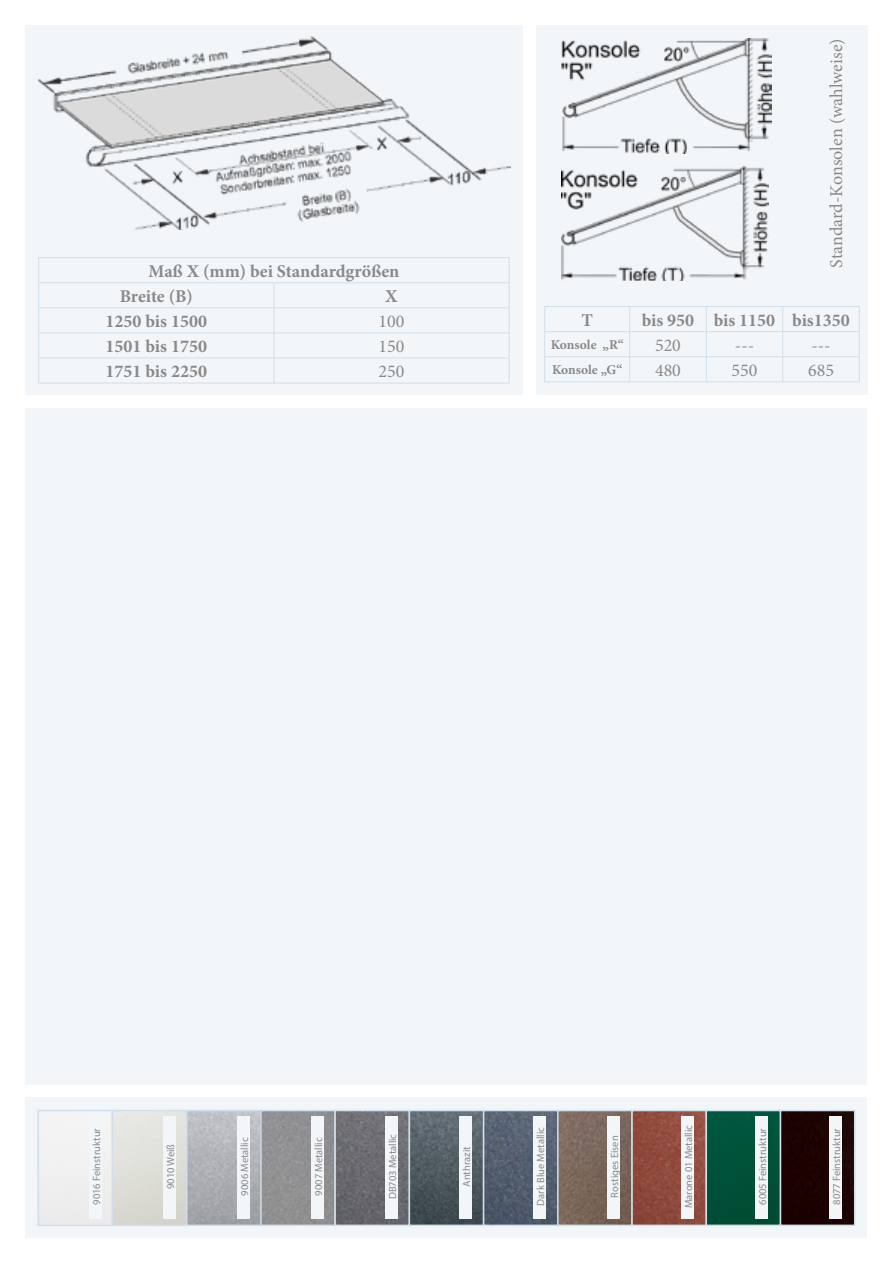
<style>
.page{position:relative;width:893px;height:1263px;background:#fff}
.page>*{position:absolute;margin:0;border:0;box-sizing:border-box;transform-origin:0 0}
.t1{font:700 18px/25px "Minion Pro";color:#898989}
.t2{font:18px "Minion Pro";color:#898989}
.t3{font:700 13.5px "Minion Pro";color:#898989}
.t4{font:10.5px "Myriad Pro";color:#898989}
</style>
<div class="page">
<div style="left:26px;top:26px;width:497px;height:369px;background:#f2f6f9"></div>
<div style="left:536px;top:26px;width:331px;height:369px;background:#f2f6f9"></div>
<div style="left:26px;top:1097px;width:841px;height:141px;background:#f2f6f9"></div>
<img style="left:41px;top:1113px;width:811px;height:110px">
<div style="left:38px;top:1110px;width:75px;height:116px;border:2px solid #d1dfea"></div>
<div style="left:112px;top:1110px;width:75px;height:116px;border:2px solid #d1dfea"></div>
<div style="left:186px;top:1110px;width:76px;height:116px;border:2px solid #d1dfea"></div>
<div style="left:260px;top:1110px;width:76px;height:116px;border:2px solid #d1dfea"></div>
<div style="left:334px;top:1110px;width:76px;height:116px;border:2px solid #d1dfea"></div>
<div style="left:409px;top:1110px;width:75px;height:116px;border:2px solid #d1dfea"></div>
<div style="left:483px;top:1110px;width:76px;height:116px;border:2px solid #d1dfea"></div>
<div style="left:557px;top:1110px;width:76px;height:116px;border:2px solid #d1dfea"></div>
<div style="left:631px;top:1110px;width:76px;height:116px;border:2px solid #d1dfea"></div>
<div style="left:705px;top:1110px;width:76px;height:116px;border:2px solid #d1dfea"></div>
<div style="left:780px;top:1110px;width:75px;height:116px;border:2px solid #d1dfea"></div>
<div style="left:89px;top:1117px;width:13px;height:102px;background:#f2f6f9"></div>
<div style="left:163px;top:1117px;width:13px;height:102px;background:#f2f6f9"></div>
<div style="left:237px;top:1117px;width:13px;height:102px;background:#f2f6f9"></div>
<div style="left:311px;top:1117px;width:13px;height:102px;background:#f2f6f9"></div>
<div style="left:385px;top:1117px;width:13px;height:102px;background:#f2f6f9"></div>
<div style="left:459px;top:1117px;width:13px;height:102px;background:#f2f6f9"></div>
<div style="left:533px;top:1117px;width:13px;height:102px;background:#f2f6f9"></div>
<div style="left:607px;top:1117px;width:13px;height:102px;background:#f2f6f9"></div>
<div style="left:681px;top:1117px;width:13px;height:102px;background:#f2f6f9"></div>
<div style="left:755px;top:1117px;width:13px;height:102px;background:#f2f6f9"></div>
<div style="left:829px;top:1117px;width:13px;height:102px;background:#f2f6f9"></div>
<hr style="left:544px;top:306px;width:86px;height:1px;background:#d1dfea">
<hr style="left:630px;top:306px;width:76px;height:1px;background:#d1dfea">
<hr style="left:706px;top:306px;width:77px;height:1px;background:#d1dfea">
<hr style="left:783px;top:306px;width:77px;height:1px;background:#d1dfea">
<hr style="left:544px;top:331px;width:86px;height:1px;background:#d1dfea">
<hr style="left:630px;top:331px;width:76px;height:1px;background:#d1dfea">
<hr style="left:706px;top:331px;width:77px;height:1px;background:#d1dfea">
<hr style="left:783px;top:331px;width:77px;height:1px;background:#d1dfea">
<hr style="left:544px;top:356px;width:86px;height:1px;background:#d1dfea">
<svg style="left:544px;top:307px;width:1px;height:74px"></svg>
<hr style="left:630px;top:356px;width:76px;height:1px;background:#d1dfea">
<svg style="left:629px;top:307px;width:1px;height:74px"></svg>
<hr style="left:706px;top:356px;width:77px;height:1px;background:#d1dfea">
<svg style="left:706px;top:307px;width:1px;height:74px"></svg>
<hr style="left:783px;top:356px;width:77px;height:1px;background:#d1dfea">
<svg style="left:782px;top:307px;width:1px;height:74px"></svg>
<svg style="left:859px;top:307px;width:1px;height:74px"></svg>
<hr style="left:544px;top:381px;width:86px;height:1px;background:#d1dfea">
<hr style="left:630px;top:381px;width:76px;height:1px;background:#d1dfea">
<hr style="left:706px;top:381px;width:77px;height:1px;background:#d1dfea">
<hr style="left:783px;top:381px;width:77px;height:1px;background:#d1dfea">
<div style="left:26px;top:408px;width:841px;height:676px;background:#f2f6f9"></div>
<img style="left:38px;top:36px;width:472px;height:194px">
<hr style="left:38px;top:257px;width:236px;height:1px;background:#d1dfea">
<hr style="left:274px;top:257px;width:235px;height:1px;background:#d1dfea">
<hr style="left:38px;top:282px;width:236px;height:1px;background:#d1dfea">
<hr style="left:274px;top:282px;width:235px;height:1px;background:#d1dfea">
<hr style="left:38px;top:307px;width:236px;height:1px;background:#d1dfea">
<hr style="left:274px;top:307px;width:235px;height:1px;background:#d1dfea">
<hr style="left:38px;top:333px;width:236px;height:1px;background:#d1dfea">
<hr style="left:274px;top:333px;width:235px;height:1px;background:#d1dfea">
<hr style="left:38px;top:358px;width:236px;height:1px;background:#d1dfea">
<svg style="left:38px;top:258px;width:1px;height:125px"></svg>
<hr style="left:274px;top:358px;width:235px;height:1px;background:#d1dfea">
<svg style="left:274px;top:283px;width:1px;height:100px"></svg>
<svg style="left:509px;top:258px;width:1px;height:125px"></svg>
<hr style="left:38px;top:383px;width:236px;height:1px;background:#d1dfea">
<hr style="left:274px;top:383px;width:235px;height:1px;background:#d1dfea">
<img style="left:561px;top:38px;width:210px;height:115px">
<img style="left:561px;top:166px;width:208px;height:115px">
<h1 class="t1" style="left:120px;top:258px;width:281px;text-indent:29px">Maß X (mm) bei Standardgrößen<br>Breite (B)</h1>
<h1 class="t1" style="left:385px;top:283px;width:14px">X</h1>
<h1 class="t1" style="left:106px;top:308px;width:103px">1250 bis 1500</h1>
<h1 class="t2" style="left:379px;top:309px;width:27px">100</h1>
<h1 class="t1" style="left:106px;top:333px;width:103px">1501 bis 1750</h1>
<h1 class="t2" style="left:379px;top:334px;width:27px">150</h1>
<h1 class="t1" style="left:106px;top:359px;width:103px">1751 bis 2250</h1>
<h1 class="t2" style="left:379px;top:359px;width:27px">250</h1>
<h1 class="t2" style="left:824px;top:268px;width:231px;rotate:-90deg">Standard-Konsolen (wahlweise)</h1>
<h1 class="t1" style="left:581px;top:307px;width:13px">T</h1>
<h1 class="t1" style="left:642px;top:307px;width:210px">bis 950 bis 1150 bis1350</h1>
<p class="t3" style="left:551px;top:335px;width:74px">Konsole „R“</p>
<h1 class="t2" style="left:655px;top:333px;width:27px">520</h1>
<h1 class="t2" style="left:735px;top:333px;width:21px">---</h1>
<h1 class="t2" style="left:811px;top:333px;width:21px">---</h1>
<p class="t3" style="left:552px;top:360px;width:72px">Konsole „G“</p>
<h1 class="t2" style="left:655px;top:358px;width:27px">480</h1>
<h1 class="t2" style="left:732px;top:358px;width:27px">550</h1>
<h1 class="t2" style="left:808px;top:358px;width:27px">685</h1>
<p class="t4" style="left:90px;top:1205px;width:78px;rotate:-90deg">9016 Feinstruktur</p>
<p class="t4" style="left:164px;top:1189px;width:47px;rotate:-90deg">9010 Weiß</p>
<p class="t4" style="left:238px;top:1196px;width:60px;rotate:-90deg">9006 Metallic</p>
<p class="t4" style="left:312px;top:1196px;width:60px;rotate:-90deg">9007 Metallic</p>
<p class="t4" style="left:386px;top:1199px;width:67px;rotate:-90deg">DB703 Metallic</p>
<p class="t4" style="left:460px;top:1187px;width:42px;rotate:-90deg">Anthrazit</p>
<p class="t4" style="left:534px;top:1206px;width:80px;rotate:-90deg">Dark Blue Metallic</p>
<p class="t4" style="left:608px;top:1197px;width:63px;rotate:-90deg">Rostiges Eisen</p>
<p class="t4" style="left:682px;top:1208px;width:85px;rotate:-90deg">Marone 01 Metallic</p>
<p class="t4" style="left:756px;top:1205px;width:78px;rotate:-90deg">6005 Feinstruktur</p>
<p class="t4" style="left:830px;top:1205px;width:78px;rotate:-90deg">8077 Feinstruktur</p>
</div>
